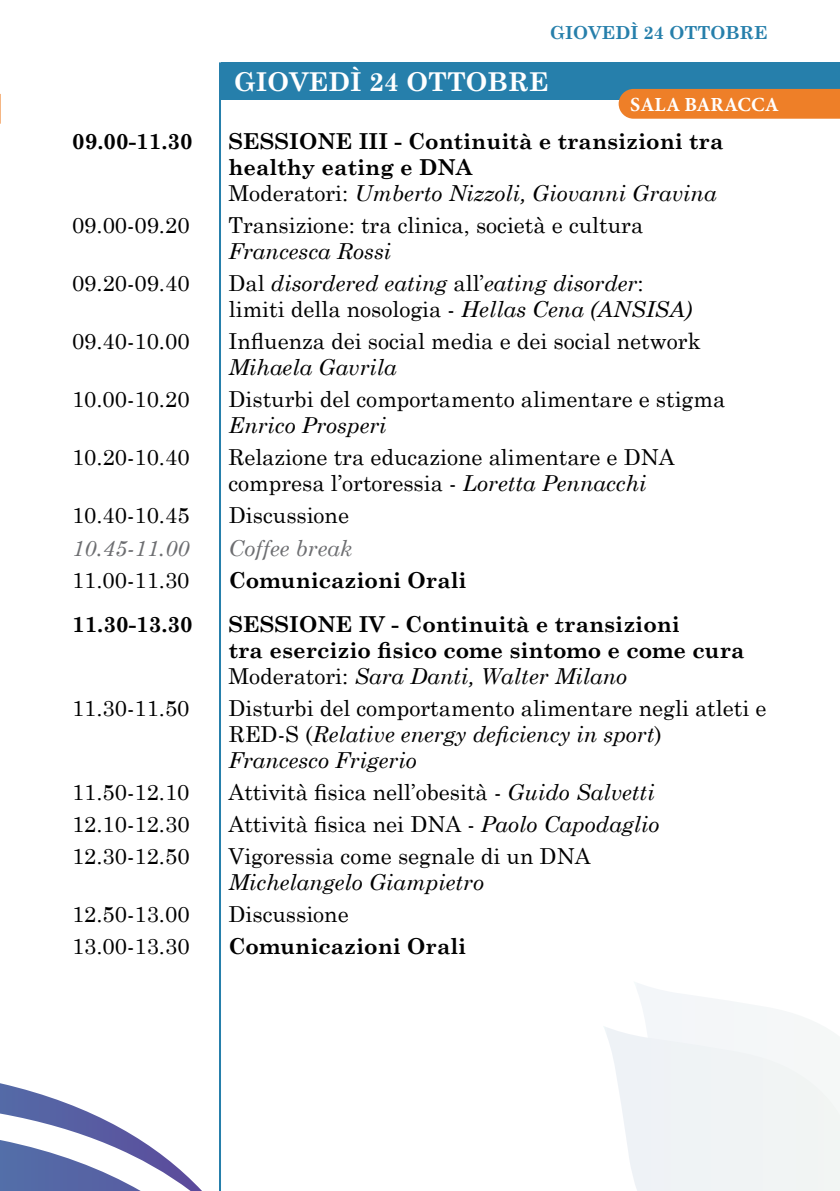
<style>
.page{position:relative;width:840px;height:1191px;background:#fff}
.page>*{position:absolute;margin:0;border:0;box-sizing:border-box;transform-origin:0 0}
.t1{font:700 26px "Century Schoolbook";color:#fff}
.t2{font:22px/26px "Century Schoolbook";color:#000}
.t3{font:700 22px/26px "Century Schoolbook";color:#000}
.t4{font:italic 22px/26px "Century Schoolbook";color:#000}
.t5{font:italic 22px "Century Schoolbook";color:#6d6e71}
.t6{font:700 20px "Minion Pro";color:#fff}
.t7{font:700 18px "Century Schoolbook";color:#267fab}
.s1{font-weight:400}
.s2{font-weight:400;font-style:italic}
.s3{font-style:normal}
.s4{font-style:italic}
</style>
<div class="page">
<svg style="left:0;top:1083px;width:202px;height:108px"></svg>
<svg style="left:635px;top:983px;width:132px;height:42px"></svg>
<svg style="left:604px;top:1025px;width:235px;height:166px"></svg>
<hr style="left:219px;top:62px;width:2px;height:1129px;background:#267fab">
<div style="left:221px;top:62px;width:618px;height:38px;background:#267fab"></div>
<svg style="left:0;top:94px;width:1px;height:30px"></svg>
<div style="left:618px;top:89px;width:221px;height:30px;background:#ee7f28"></div>
<p class="t7" style="left:549px;top:18px;width:219px">GIOVEDÌ 24 OTTOBRE</p>
<p class="t1" style="left:234px;top:61px;width:316px">GIOVEDÌ 24 OTTOBRE</p>
<p class="t6" style="left:630px;top:90px;width:150px">SALA BARACCA</p>
<p class="t3" style="left:72px;top:127px;width:122px">09.00-11.30</p>
<p class="t3" style="left:228px;top:127px;width:496px">SESSIONE III - Continuità e transizioni tra healthy eating e DNA<br><span class="s1">Moderatori:</span> <span class="s2">Umberto Nizzoli, Giovanni Gravina</span></p>
<p class="t2" style="left:72px;top:210px;width:119px">09.00-09.20</p>
<p class="t2" style="left:228px;top:210px;width:416px">Transizione: tra clinica, società e cultura</p>
<p class="t4" style="left:228px;top:237px;width:164px">Francesca Rossi</p>
<p class="t2" style="left:72px;top:268px;width:119px">09.20-09.40</p>
<p class="t4" style="left:228px;top:269px;width:465px"><span class="s3">Dal</span> disordered eating <span class="s3">all’</span>eating disorder<span class="s3">: limiti della nosologia -</span> Hellas Cena (ANSISA)</p>
<p class="t2" style="left:72px;top:326px;width:119px">09.40-10.00</p>
<p class="t2" style="left:228px;top:326px;width:473px">Influenza dei social media e dei social network</p>
<p class="t4" style="left:228px;top:353px;width:170px">Mihaela Gavrila</p>
<p class="t2" style="left:72px;top:384px;width:119px">10.00-10.20</p>
<p class="t2" style="left:228px;top:384px;width:498px">Disturbi del comportamento alimentare e stigma</p>
<p class="t4" style="left:228px;top:411px;width:160px">Enrico Prosperi</p>
<p class="t2" style="left:72px;top:442px;width:119px">10.20-10.40</p>
<p class="t2" style="left:228px;top:442px;width:447px">Relazione tra educazione alimentare e DNA compresa l’ortoressia - <span class="s4">Loretta Pennacchi</span></p>
<p class="t2" style="left:72px;top:500px;width:119px">10.40-10.45</p>
<p class="t2" style="left:229px;top:500px;width:122px">Discussione</p>
<p class="t5" style="left:72px;top:531px;width:119px">10.45-11.00</p>
<p class="t5" style="left:228px;top:531px;width:125px">Coffee break</p>
<p class="t2" style="left:72px;top:564px;width:119px">11.00-11.30</p>
<p class="t3" style="left:229px;top:565px;width:239px">Comunicazioni Orali</p>
<p class="t3" style="left:72px;top:609px;width:122px">11.30-13.30</p>
<p class="t3" style="left:228px;top:609px;width:517px">SESSIONE IV - Continuità e transizioni<br>tra esercizio fisico come sintomo e come cura<br><span class="s1">Moderatori:</span> <span class="s2">Sara Danti, Walter Milano</span></p>
<p class="t2" style="left:72px;top:692px;width:119px">11.30-11.50</p>
<p class="t2" style="left:228px;top:692px;width:539px">Disturbi del comportamento alimentare negli atleti e<br>RED-S (<span class="s4">Relative energy deficiency in sport</span>)<br><span class="s4">Francesco Frigerio</span></p>
<p class="t2" style="left:72px;top:777px;width:119px">11.50-12.10</p>
<p class="t2" style="left:228px;top:777px;width:427px">Attività fisica nell’obesità - <span class="s4">Guido Salvetti</span></p>
<p class="t2" style="left:72px;top:809px;width:119px">12.10-12.30</p>
<p class="t2" style="left:228px;top:809px;width:432px">Attività fisica nei DNA - <span class="s4">Paolo Capodaglio</span></p>
<p class="t2" style="left:72px;top:841px;width:119px">12.30-12.50</p>
<p class="t2" style="left:228px;top:841px;width:363px">Vigoressia come segnale di un DNA</p>
<p class="t4" style="left:228px;top:868px;width:257px">Michelangelo Giampietro</p>
<p class="t2" style="left:72px;top:899px;width:119px">12.50-13.00</p>
<p class="t2" style="left:228px;top:899px;width:122px">Discussione</p>
<p class="t2" style="left:72px;top:931px;width:119px">13.00-13.30</p>
<p class="t3" style="left:228px;top:931px;width:239px">Comunicazioni Orali</p>
</div>
